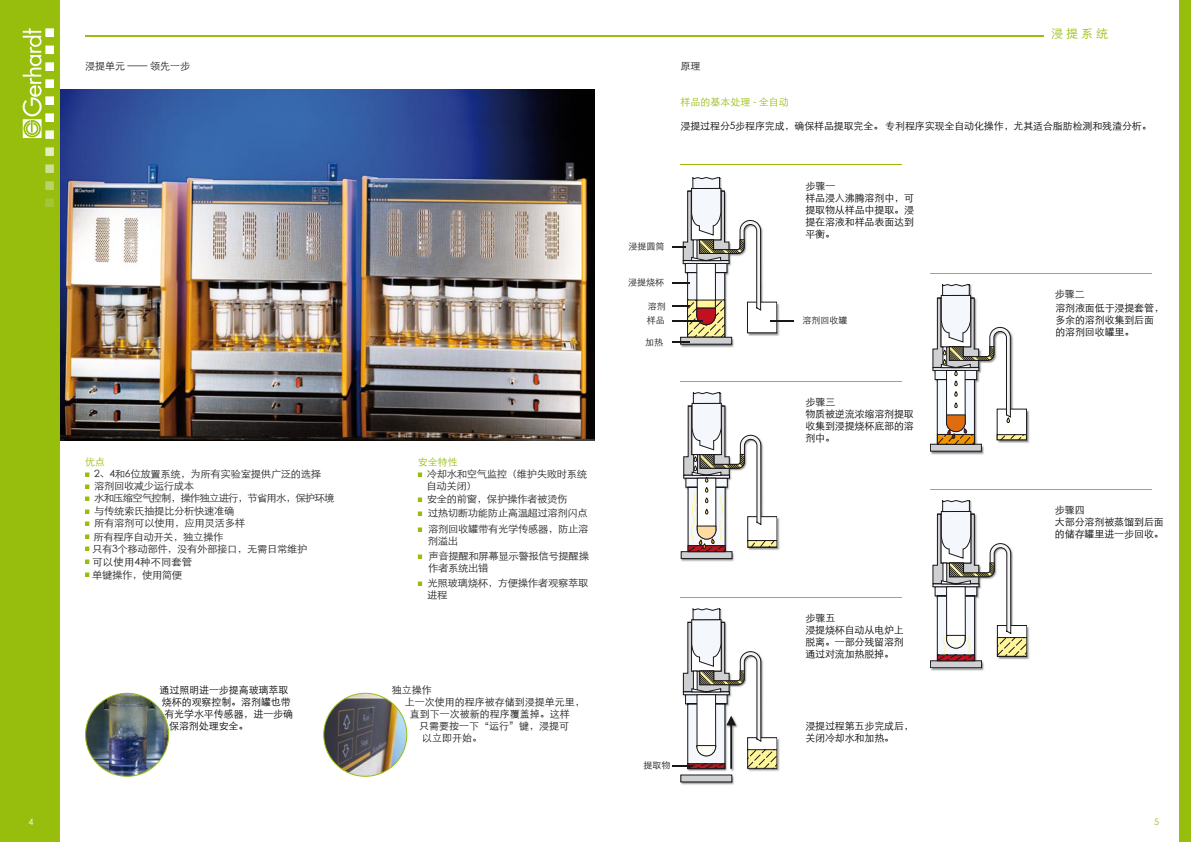
<style>
.page{position:relative;width:1191px;height:842px;background:#fff}
.page>*{position:absolute;margin:0;border:0;box-sizing:border-box;transform-origin:0 0}
.t1{font:12px "ST Xihei";color:#97be0d}
.t2{font:10px/12px "ST Xihei";letter-spacing:-.015em;color:#000}
.t3{font:10px/12px "ST Xihei";letter-spacing:-.04em;color:#212121;scale:1.04 1}
.t4{font:10px "ST Xihei";color:#1a171b}
.t5{font:10px "ST Xihei";color:#97be0d}
.t6{font:9px/14.2px "ST Xihei";color:#1a171b}
.t7{font:9px "ST Xihei";color:#fff}
.t8{font:9px "ST Xihei";color:#97be0d}
.s1{color:#97be0d}
.s2{color:#1a171b}
</style>
<div class="page">
<div style="left:0;top:0;width:60px;height:842px;background:#97be0d"></div>
<svg style="left:45px;top:198px;width:9px;height:9px"></svg>
<svg style="left:45px;top:147px;width:9px;height:9px"></svg>
<svg style="left:45px;top:164px;width:9px;height:9px"></svg>
<svg style="left:45px;top:181px;width:9px;height:9px"></svg>
<svg style="left:23px;top:28px;width:31px;height:111px"></svg>
<hr style="left:85px;top:35px;width:510px;height:2px;background:#97be0d">
<div style="left:1179px;top:0;width:12px;height:842px;background:#97be0d"></div>
<hr style="left:595px;top:35px;width:448px;height:2px;background:#97be0d">
<img style="left:60px;top:90px;width:535px;height:351px">
<svg style="left:85px;top:472px;width:4px;height:5px"></svg>
<svg style="left:85px;top:484px;width:4px;height:5px"></svg>
<svg style="left:85px;top:496px;width:4px;height:5px"></svg>
<svg style="left:85px;top:509px;width:4px;height:5px"></svg>
<svg style="left:85px;top:521px;width:4px;height:5px"></svg>
<svg style="left:85px;top:534px;width:4px;height:5px"></svg>
<svg style="left:85px;top:546px;width:4px;height:5px"></svg>
<svg style="left:85px;top:559px;width:4px;height:5px"></svg>
<svg style="left:85px;top:572px;width:4px;height:5px"></svg>
<svg style="left:418px;top:472px;width:4px;height:5px"></svg>
<svg style="left:418px;top:497px;width:4px;height:5px"></svg>
<svg style="left:418px;top:511px;width:4px;height:5px"></svg>
<svg style="left:418px;top:527px;width:4px;height:5px"></svg>
<svg style="left:418px;top:554px;width:4px;height:5px"></svg>
<svg style="left:418px;top:581px;width:4px;height:5px"></svg>
<img style="left:85px;top:693px;width:84px;height:84px">
<img style="left:323px;top:693px;width:84px;height:84px">
<img style="left:930px;top:284px;width:100px;height:171px">
<div style="left:930px;top:444px;width:51px;height:7px;background:#cfd0d1"></div>
<div style="left:930px;top:444px;width:51px;height:7px;border:1px solid #1a171b"></div>
<svg style="left:933px;top:285px;width:92px;height:159px"></svg>
<img style="left:930px;top:500px;width:99px;height:171px">
<div style="left:930px;top:661px;width:51px;height:7px;background:#cfd0d1"></div>
<div style="left:930px;top:661px;width:51px;height:7px;border:1px solid #1a171b"></div>
<svg style="left:933px;top:501px;width:93px;height:167px"></svg>
<img style="left:680px;top:392px;width:100px;height:170px">
<div style="left:681px;top:552px;width:51px;height:6px;border:1px solid #1a171b"></div>
<div style="left:748px;top:540px;width:29px;height:7px;border:1px solid #1a171b"></div>
<svg style="left:683px;top:393px;width:92px;height:165px"></svg>
<img style="left:680px;top:608px;width:100px;height:177px">
<div style="left:681px;top:775px;width:51px;height:7px;background:#cfd0d1"></div>
<img style="left:680px;top:177px;width:100px;height:171px">
<div style="left:747px;top:302px;width:30px;height:31px;background:#fff"></div>
<hr style="left:680px;top:164px;width:221px;height:1px;background:#97be0d">
<hr style="left:930px;top:273px;width:221px;height:1px;background:#97be0d">
<hr style="left:680px;top:381px;width:221px;height:1px;background:#97be0d">
<hr style="left:930px;top:489px;width:221px;height:1px;background:#97be0d">
<hr style="left:680px;top:597px;width:221px;height:1px;background:#97be0d">
<svg style="left:672px;top:178px;width:88px;height:165px"></svg>
<svg style="left:672px;top:609px;width:105px;height:160px"></svg>
<svg style="left:770px;top:320px;width:24px;height:1px"></svg>
<p class="t4" style="left:85px;top:58px;width:106px">浸提单元 —— 领先一步</p>
<p class="t3" style="left:94px;top:455px;width:233px;text-indent:-9px"><span class="s1">优点<br></span>2、4和6位放置系统，为所有实验室提供广泛的选择<br>溶剂回收减少运行成本<br>水和压缩空气控制，操作独立进行，节省用水，保护环境</p>
<p class="t3" style="left:94px;top:504px;width:147px;line-height:12.7px">与传统索氏抽提比分析快速准确所有溶剂可以使用，应用灵活多样</p>
<p class="t3" style="left:92px;top:530px;width:208px;line-height:12.6px">所有程序自动开关，独立操作<br>只有3个移动部件，没有外部接口，无需日常维护<span class="s2">可以使用4种不同套管<br></span>单键操作，使用简便</p>
<p class="t2" style="left:160px;top:683px;width:130px">通过照明进一步提高玻璃萃取</p>
<p class="t2" style="left:162px;top:695px;width:130px">烧杯的观察控制。溶剂罐也带</p>
<p class="t2" style="left:164px;top:707px;width:130px">有光学水平传感器，进一步确</p>
<p class="t2" style="left:169px;top:719px;width:81px">保溶剂处理安全。</p>
<p class="t3" style="left:426px;top:455px;width:156px;text-indent:-9px"><span class="s1">安全特性<br></span>冷却水和空气监控（维护失败时系统自动关闭）</p>
<p class="t3" style="left:427px;top:491px;width:156px;line-height:14.7px">安全的前窗，保护操作者被烫伤<br>过热切断功能防止高温超过溶剂闪点</p>
<p class="t3" style="left:428px;top:522px;width:156px">溶剂回收罐带有光学传感器，防止溶剂溢出</p>
<p class="t3" style="left:428px;top:549px;width:156px">声音提醒和屏幕显示警报信号提醒操作者系统出错</p>
<p class="t3" style="left:427px;top:576px;width:157px">光照玻璃烧杯，方便操作者观察萃取进程</p>
<p class="t4" style="left:392px;top:682px;width:41px">独立操作</p>
<p class="t4" style="left:405px;top:694px;width:182px">上一次使用的程序被存储到浸提单元里，</p>
<p class="t4" style="left:410px;top:706px;width:162px">直到下一次被新的程序覆盖掉。这样</p>
<p class="t4" style="left:419px;top:718px;width:152px">只需要按一下“运行”键，浸提可</p>
<p class="t4" style="left:422px;top:730px;width:61px">以立即开始。</p>
<p class="t1" style="left:1051px;top:24px;width:58px">浸 提 系 统</p>
<p class="t4" style="left:680px;top:58px;width:21px">原理</p>
<p class="t5" style="left:680px;top:94px;width:110px">样品的基本处理 - 全自动</p>
<p class="t2" style="left:680px;top:119px;width:473px">浸提过程分5步程序完成，确保样品提取完全。专利程序实现全自动化操作，尤其适合脂肪检测和残渣分析。</p>
<p class="t6" style="left:628px;top:238px;width:37px">浸提圆筒</p>
<p class="t6" style="left:628px;top:274px;width:37px">浸提烧杯</p>
<p class="t6" style="left:647px;top:298px;width:21px">溶剂样品</p>
<p class="t6" style="left:645px;top:334px;width:19px">加热</p>
<p class="t2" style="left:805px;top:179px;width:110px">步骤一<br>样品浸入沸腾溶剂中，可提取物从样品中提取。浸提在溶液和样品表面达到平衡。</p>
<p class="t6" style="left:802px;top:312px;width:46px">溶剂回收罐</p>
<p class="t2" style="left:1054px;top:287px;width:31px">步骤二</p>
<p class="t2" style="left:1055px;top:301px;width:110px">溶剂液面低于浸提套管，多余的溶剂收集到后面的溶剂回收罐里。</p>
<p class="t2" style="left:805px;top:395px;width:110px">步骤三<br>物质被逆流浓缩溶剂提取收集到浸提烧杯底部的溶剂中。</p>
<p class="t2" style="left:1054px;top:503px;width:110px">步骤四<br>大部分溶剂被蒸馏到后面的储存罐里进一步回收。</p>
<p class="t6" style="left:643px;top:757px;width:28px">提取物</p>
<p class="t2" style="left:805px;top:611px;width:100px">步骤五<br>浸提烧杯自动从电炉上脱离。一部分残留溶剂通过对流加热脱掉。</p>
<p class="t2" style="left:805px;top:719px;width:110px">浸提过程第五步完成后，关闭冷却水和加热。</p>
<p class="t7" style="left:28px;top:815px;width:6px">4</p>
<p class="t8" style="left:1154px;top:815px;width:6px">5</p>
</div>
